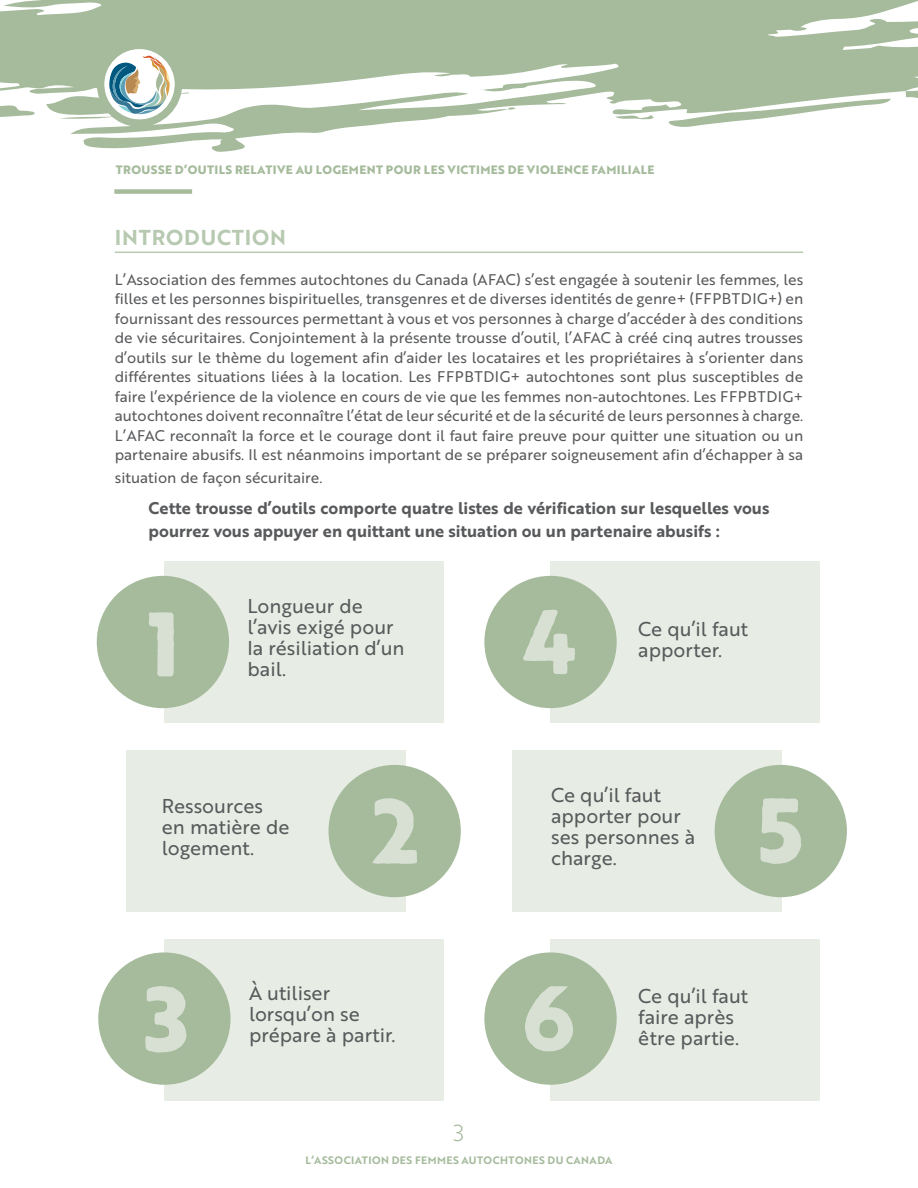
<style>
.page{position:relative;width:918px;height:1188px;background:#fff}
.page>*{position:absolute;margin:0;border:0;box-sizing:border-box;transform-origin:0 0}
.t1{font:22.5px "Brother 1816 Light";color:#a5bb9c}
.t2{font:21px "Brother 1816 Bold";letter-spacing:.04em;color:#b7c9b0}
.t3{font:19.5px/21px "Brother 1816 Regular";color:#58595b}
.t4{font:16.5px/22.5px "Brother 1816 Bold";color:#58595b}
.t5{font:15px/19.5px "Brother 1816 Regular";color:#58595b;text-align:justify}
.t6{font:700 11.85px "Brother 1816 Extra";letter-spacing:.035em;color:#a5bb9c}
.t7{font:10.5px "Brother 1816 Bold";letter-spacing:.04em;color:#a5bb9c}
</style>
<div class="page">
<svg style="left:0;top:0;width:918px;height:152px;fill:#a5bb9c"></svg>
<svg style="left:181px;top:92px;width:8px;height:2px"></svg>
<svg style="left:615px;top:113px;width:39px;height:8px"></svg>
<svg style="left:508px;top:107px;width:8px;height:3px"></svg>
<svg style="left:101px;top:45px;width:77px;height:78px"></svg>
<div style="left:97px;top:42px;width:85px;height:85px;border:8px solid #a5bb9c;border-radius:50%"></div>
<div style="left:114px;top:189px;width:78px;height:5px;background:#a5bb9c"></div>
<div style="left:105px;top:50px;width:69px;height:69px;border:2px solid #fff;border-radius:50%"></div>
<svg style="left:46px;top:55px;width:124px;height:64px"></svg>
<div style="left:551px;top:939px;width:269px;height:162px;background:#e7ece4"></div>
<div style="left:164px;top:939px;width:280px;height:162px;background:#e7ece4"></div>
<div style="left:512px;top:750px;width:270px;height:162px;background:#e7ece4"></div>
<div style="left:126px;top:750px;width:280px;height:162px;background:#e7ece4"></div>
<div style="left:551px;top:561px;width:269px;height:162px;background:#e7ece4"></div>
<hr style="left:115px;top:252px;width:688px;height:1px;background:#b7c9b0">
<div style="left:484px;top:576px;width:133px;height:132px;background:#a5bb9c;border-radius:50%"></div>
<svg style="left:523px;top:610px;width:52px;height:64px"></svg>
<div style="left:715px;top:765px;width:132px;height:132px;background:#a5bb9c;border-radius:50%"></div>
<svg style="left:760px;top:798px;width:41px;height:66px"></svg>
<div style="left:484px;top:952px;width:133px;height:133px;background:#a5bb9c;border-radius:50%"></div>
<svg style="left:525px;top:986px;width:48px;height:65px"></svg>
<div style="left:329px;top:765px;width:132px;height:132px;background:#a5bb9c;border-radius:50%"></div>
<svg style="left:372px;top:798px;width:45px;height:66px"></svg>
<div style="left:98px;top:952px;width:133px;height:133px;background:#a5bb9c;border-radius:50%"></div>
<svg style="left:145px;top:986px;width:41px;height:67px"></svg>
<div style="left:164px;top:561px;width:280px;height:162px;background:#e7ece4"></div>
<div style="left:97px;top:576px;width:132px;height:132px;background:#a5bb9c;border-radius:50%"></div>
<svg style="left:149px;top:612px;width:25px;height:65px"></svg>
<p class="t6" style="left:116px;top:161px;width:540px">TROUSSE D’OUTILS RELATIVE AU LOGEMENT POUR LES VICTIMES DE VIOLENCE FAMILIALE</p>
<h2 class="t2" style="left:115px;top:221px;width:173px">INTRODUCTION</h2>
<p class="t5" style="left:115px;top:269px;width:690px">L’Association des femmes autochtones du Canada (AFAC) s’est engagée à soutenir les femmes, les filles et les personnes bispirituelles, transgenres et de diverses identités de genre+ (FFPBTDIG+) en fournissant des ressources permettant à vous et vos personnes à charge d’accéder à des conditions de vie sécuritaires. Conjointement à la présente trousse d’outil, l’AFAC à créé cinq autres trousses d’outils sur le thème du logement afin d’aider les locataires et les propriétaires à s’orienter dans différentes situations liées à la location. Les FFPBTDIG+ autochtones sont plus susceptibles de faire l’expérience de la violence en cours de vie que les femmes non-autochtones. Les FFPBTDIG+ autochtones doivent reconnaître l’état de leur sécurité et de la sécurité de leurs personnes à charge.<br>L’AFAC reconnaît la force et le courage dont il faut faire preuve pour quitter une situation ou un partenaire abusifs. Il est néanmoins important de se préparer soigneusement afin d’échapper à sa</p>
<p class="t5" style="left:115px;top:467px;width:209px">situation de façon sécuritaire.</p>
<p class="t4" style="left:148px;top:496px;width:623px">Cette trousse d’outils comporte quatre listes de vérification sur lesquelles vous pourrez vous appuyer en quittant une situation ou un partenaire abusifs :</p>
<h3 class="t3" style="left:248px;top:594px;width:159px">Longueur de l’avis exigé pour la résiliation d’un bail.</h3>
<h3 class="t3" style="left:162px;top:795px;width:129px">Ressources en matière de logement.</h3>
<h3 class="t3" style="left:249px;top:981px;width:148px">À utiliser lorsqu’on se prépare à partir.</h3>
<h3 class="t3" style="left:638px;top:617px;width:111px">Ce qu’il faut apporter.</h3>
<h3 class="t3" style="left:551px;top:784px;width:146px">Ce qu’il faut apporter pour ses personnes à charge.</h3>
<h3 class="t3" style="left:638px;top:985px;width:111px">Ce qu’il faut faire après être partie.</h3>
<h1 class="t1" style="left:454px;top:1116px;width:12px">3</h1>
<p class="t7" style="left:305px;top:1152px;width:309px">L’ASSOCIATION DES FEMMES AUTOCHTONES DU CANADA</p>
</div>
